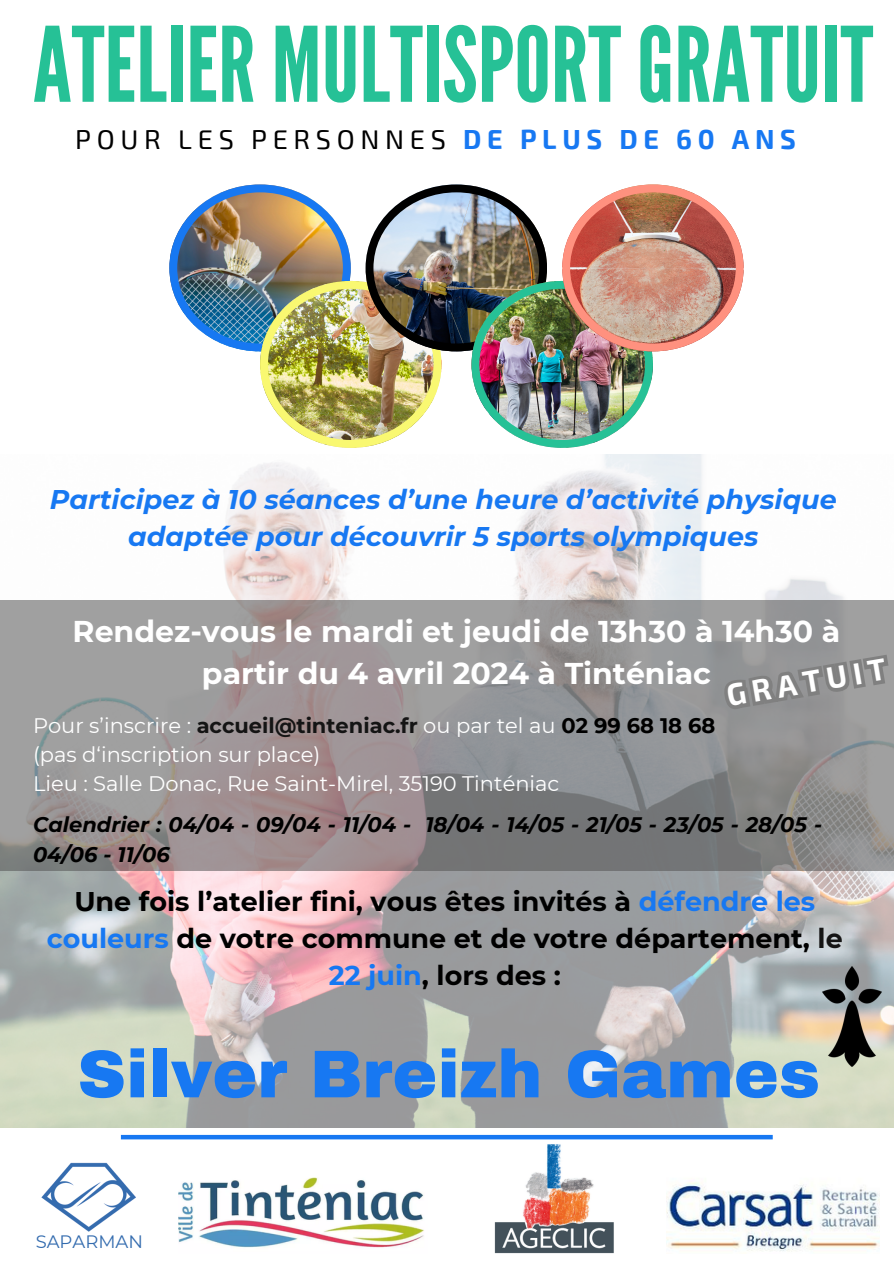
<style>
.page{position:relative;width:894px;height:1264px;background:#fff}
.page>*{position:absolute;margin:0;border:0;box-sizing:border-box;transform-origin:0 0}
.t1{font:103.5px "League Gothic";color:#26c196}
.t2{font:900 67.5px "Archivo";color:#1778f2}
.t3{font:700 30px/41.7px "Montserrat";color:#fff;text-align:center}
.t4{font:700 30px "Exo 2";color:#fff}
.t5{font:700 27px/37.2px "Montserrat";color:#000;text-align:center}
.t6{font:italic 700 27px/37.2px "Montserrat";color:#1778f2;text-align:center}
.t7{font:27px "Exo 2";letter-spacing:.21em;color:#000}
.t8{font:21px "Montserrat";color:#fff}
.t9{font:italic 700 21px/29.2px "Montserrat";color:#000}
.t10{font:18px "Montserrat";color:#346caf}
.s1{font-weight:700;color:#1778f2}
.s2{font-weight:700;color:#141414}
.s3{font-weight:700;color:#000}
.s4{color:#1778f2}
.s5{color:#141414}
</style>
<div class="page">
<img style="left:0;top:454px;width:893px;height:673px">
<img style="left:169px;top:184px;width:574px;height:264px">
<img style="left:666px;top:1182px;width:213px;height:70px">
<div style="left:121px;top:1134px;width:651px;height:5px;background:#1778f2"></div>
<svg style="left:0;top:600px;width:893px;height:270px;background:#959192"></svg>
<img style="left:821px;top:966px;width:60px;height:100px">
<img style="left:495px;top:1144px;width:119px;height:109px">
<img style="left:178px;top:1177px;width:246px;height:71px">
<img style="left:41px;top:1162px;width:95px;height:70px">
<svg style="left:715px;top:647px;width:178px;height:70px;background:#909091"></svg>
<p class="t1" style="left:33px;top:5px;width:841px">ATELIER MULTISPORTGRATUIT</p>
<p class="t7" style="left:75px;top:122px;width:722px">POUR LES PERSONNES <span class="s1">DE PLUS DE 60 ANS</span></p>
<h6 class="t6" style="left:50px;top:480px;width:788px">Participez à 10 séances d’une heure d’activité physique adaptée pour découvrir 5 sports olympiques</h6>
<p class="t3" style="left:73px;top:610px;width:769px">Rendez-vous le mardi et jeudi de 13h30 à 14h30 à partir du 4 avril 2024 à Tinténiac</p>
<h2 class="t4" style="left:723px;top:677px;width:163px;rotate:-10deg">GRATUIT</h2>
<p class="t8" style="left:33px;top:712px;width:683px">Pour s’inscrire : <span class="s2">accueil@tinteniac.fr</span> ou par tel au <span class="s3">02 99 68 18 68</span></p>
<p class="t8" style="left:33px;top:741px;width:289px">(pas d‘inscription sur place)</p>
<p class="t8" style="left:33px;top:770px;width:528px">Lieu : Salle Donac, Rue Saint-Mirel, 35190 Tinténiac</p>
<p class="t9" style="left:33px;top:810px;width:790px">Calendrier : 04/04 - 09/04 - 11/04 - 18/04 - 14/05 - 21/05 - 23/05 - 28/05 -<br>04/06 - 11/06</p>
<h5 class="t5" style="left:47px;top:882px;width:797px">Une fois l’atelier fini, vous êtes invités à <span class="s4">défendre les couleurs</span> de votre commune et de votre département, <span class="s5">le<br></span><span class="s4">22 juin</span>, lors des :</h5>
<h6 class="t2" style="left:77px;top:1038px;width:744px">Silver Breizh Games</h6>
<p class="t10" style="left:36px;top:1229px;width:109px">SAPARMAN</p>
</div>
